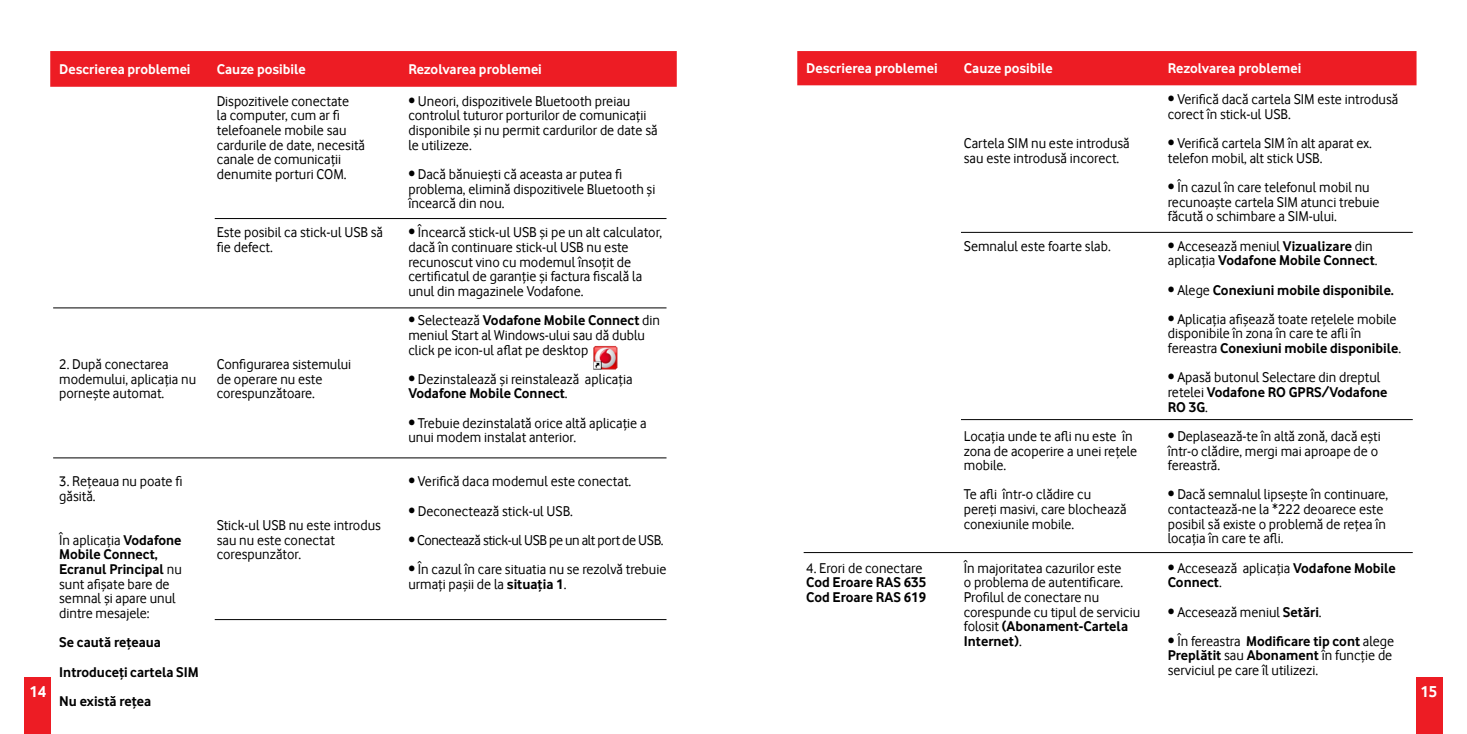
<style>
.page{position:relative;width:1467px;height:734px;background:#fff}
.page>*{position:absolute;margin:0;border:0;box-sizing:border-box;transform-origin:0 0}
.t1{font:700 16.43px "Vodafone Rg";color:#fff}
.t2{font:14.62px/14.6px "Vodafone Rg";color:#000}
.t3{font:700 14.62px/14.6px "Vodafone Rg";color:#000}
.t4{font:700 14.62px "Vodafone Rg";color:#fff}
.t5{font:14.62px "Vodafone Rg";letter-spacing:-.025em;color:#000}
.s1{font-weight:400}
.s2{font-weight:700}
</style>
<div class="page">
<div style="left:25px;top:677px;width:26px;height:56px;background:#ed1c24"></div>
<div style="left:1416px;top:677px;width:26px;height:56px;background:#ed1c24"></div>
<div style="left:50px;top:51px;width:627px;height:36px;background:#ed1c24"></div>
<img style="left:593px;top:345px;width:25px;height:25px">
<div style="left:797px;top:51px;width:619px;height:34px;background:#ed1c24"></div>
<hr style="left:215px;top:218px;width:451px;height:1px;background:#000">
<hr style="left:215px;top:619px;width:451px;height:1px;background:#000">
<hr style="left:961px;top:232px;width:452px;height:1px;background:#000">
<hr style="left:961px;top:419px;width:452px;height:1px;background:#000">
<hr style="left:804px;top:552px;width:609px;height:1px;background:#000">
<hr style="left:53px;top:307px;width:613px;height:1px;background:#000">
<hr style="left:53px;top:457px;width:613px;height:1px;background:#000">
<p class="t4" style="left:59px;top:60px;width:133px">Descrierea problemei</p>
<p class="t4" style="left:217px;top:60px;width:90px">Cauze posibile</p>
<p class="t4" style="left:408px;top:60px;width:135px">Rezolvarea problemei</p>
<p class="t4" style="left:806px;top:60px;width:133px">Descrierea problemei</p>
<p class="t4" style="left:964px;top:60px;width:90px">Cauze posibile</p>
<p class="t4" style="left:1168px;top:60px;width:135px">Rezolvarea problemei</p>
<p class="t2" style="left:1168px;top:92px;width:232px">• Verifică dacă cartela SIM este introdusă corect în stick-ul USB.</p>
<p class="t2" style="left:1168px;top:136px;width:206px">• Verifică cartela SIM în alt aparat ex. telefon mobil, alt stick USB.</p>
<p class="t2" style="left:1168px;top:180px;width:213px">• În cazul în care telefonul mobil nu recunoaşte cartela SIM atunci trebuie făcută o schimbare a SIM-ului.</p>
<p class="t3" style="left:1168px;top:238px;width:211px"><span class="s1">• Accesează meniul</span> Vizualizare <span class="s1">din aplicaţia</span> Vodafone Mobile Connect<span class="s1">.</span></p>
<p class="t3" style="left:1168px;top:282px;width:228px"><span class="s1">• Alege</span> Conexiuni mobile disponibile.</p>
<p class="t2" style="left:1168px;top:311px;width:235px">• Aplicaţia afişează toate reţelele mobile disponibile în zona în care te afli în fereastra <span class="s2">Conexiuni mobile disponibile</span>.</p>
<p class="t2" style="left:1168px;top:370px;width:221px">• Apasă butonul Selectare din dreptul retelei <span class="s2">Vodafone RO GPRS/Vodafone<br>RO 3G</span>.</p>
<p class="t2" style="left:1168px;top:428px;width:214px">• Deplasează-te în altă zonă, dacă eşti într-o clădire, mergi mai aproape de o fereastră.</p>
<p class="t2" style="left:1168px;top:487px;width:222px">• Dacă semnalul lipseşte în continuare, contactează-ne la *222 deoarece este posibil să existe o problemă de reţea în locaţia în care te afli.</p>
<p class="t3" style="left:1168px;top:560px;width:229px"><span class="s1">• Accesează aplicaţia</span> Vodafone Mobile<br>Connect<span class="s1">.</span></p>
<p class="t2" style="left:1168px;top:604px;width:155px">• Accesează meniul <span class="s2">Setări</span>.</p>
<p class="t2" style="left:1168px;top:633px;width:228px">• În fereastra <span class="s2">Modificare tip cont</span> alege<br><span class="s2">Preplătit</span> sau <span class="s2">Abonament</span> în funcţie de serviciul pe care îl utilizezi.</p>
<p class="t2" style="left:217px;top:93px;width:150px">Dispozitivele conectate<br>la computer, cum ar fi telefoanele mobile sau cardurile de date, necesită canale de comunicaţii denumite porturi COM.</p>
<p class="t2" style="left:408px;top:93px;width:251px">• Uneori, dispozitivele Bluetooth preiau controlul tuturor porturilor de comunicaţii disponibile şi nu permit cardurilor de date să le utilizeze.</p>
<p class="t2" style="left:408px;top:167px;width:248px">• Dacă bănuieşti că aceasta ar putea fi problema, elimină dispozitivele Bluetooth şi încearcă din nou.</p>
<p class="t2" style="left:408px;top:225px;width:255px">• Încearcă stick-ul USB şi pe un alt calculator, dacă în continuare stick-ul USB nu este recunoscut vino cu modemul însoţit de certificatul de garanţie şi factura fiscală la unul din magazinele Vodafone.</p>
<p class="t2" style="left:408px;top:313px;width:253px">• Selectează <span class="s2">Vodafone Mobile Connect</span> din meniul Start al Windows-ului sau dă dublu click pe icon-ul aflat pe desktop</p>
<p class="t2" style="left:408px;top:371px;width:226px">• Dezinstalează şi reinstalează aplicaţia<br><span class="s2">Vodafone Mobile Connect</span>.</p>
<p class="t2" style="left:408px;top:415px;width:240px">• Trebuie dezinstalată orice altă aplicaţie a unui modem instalat anterior.</p>
<p class="t2" style="left:408px;top:474px;width:224px">• Verifică daca modemul este conectat.</p>
<p class="t2" style="left:408px;top:503px;width:166px">• Deconectează stick-ul USB.</p>
<p class="t5" style="left:408px;top:531px;width:257px">• Conectează stick-ul USB pe un alt port de USB.</p>
<p class="t2" style="left:408px;top:561px;width:259px">• În cazul în care situatia nu se rezolvă trebuie urmaţi paşii de la <span class="s2">situaţia 1</span>.</p>
<p class="t2" style="left:964px;top:136px;width:167px">Cartela SIM nu este introdusă sau este introdusă incorect.</p>
<p class="t2" style="left:217px;top:225px;width:168px">Este posibil ca stick-ul USB să fie defect.</p>
<p class="t2" style="left:964px;top:238px;width:149px">Semnalul este foarte slab.</p>
<p class="t2" style="left:59px;top:357px;width:139px">2. După conectarea modemului, aplicaţia nu porneşte automat.</p>
<p class="t2" style="left:217px;top:357px;width:136px">Configurarea sistemului de operare nu este corespunzătoare.</p>
<p class="t2" style="left:964px;top:428px;width:175px">Locaţia unde te afli nu este în zona de acoperire a unei reţele mobile.</p>
<p class="t2" style="left:964px;top:487px;width:164px">Te afli într-o clădire cu pereţi masivi, care blochează conexiunile mobile.</p>
<p class="t2" style="left:964px;top:560px;width:178px">În majoritatea cazurilor este<br>o problema de autentificare.<br>Profilul de conectare nu corespunde cu tipul de serviciu folosit <span class="s2">(Abonament-Cartela<br>Internet)</span>.</p>
<p class="t2" style="left:59px;top:474px;width:125px">3. Reţeaua nu poate fi găsită.</p>
<p class="t2" style="left:59px;top:532px;width:124px">În aplicaţia <span class="s2">Vodafone<br>Mobile Connect,<br>Ecranul Principal</span> nu sunt afişate bare de semnal şi apare unul dintre mesajele:</p>
<p class="t3" style="left:59px;top:627px;width:141px;line-height:29.2px">Se caută reţeaua<br>Introduceţi cartela SIM<br>Nu există reţea</p>
<p class="t2" style="left:217px;top:518px;width:166px">Stick-ul USB nu este introdus sau nu este conectat corespunzător.</p>
<p class="t2" style="left:806px;top:560px;width:118px">4. Erori de conectare</p>
<p class="t3" style="left:806px;top:574px;width:121px">Cod Eroare RAS 635<br>Cod Eroare RAS 619</p>
<p class="t1" style="left:29px;top:682px;width:18px">14</p>
<p class="t1" style="left:1420px;top:682px;width:18px">15</p>
</div>
